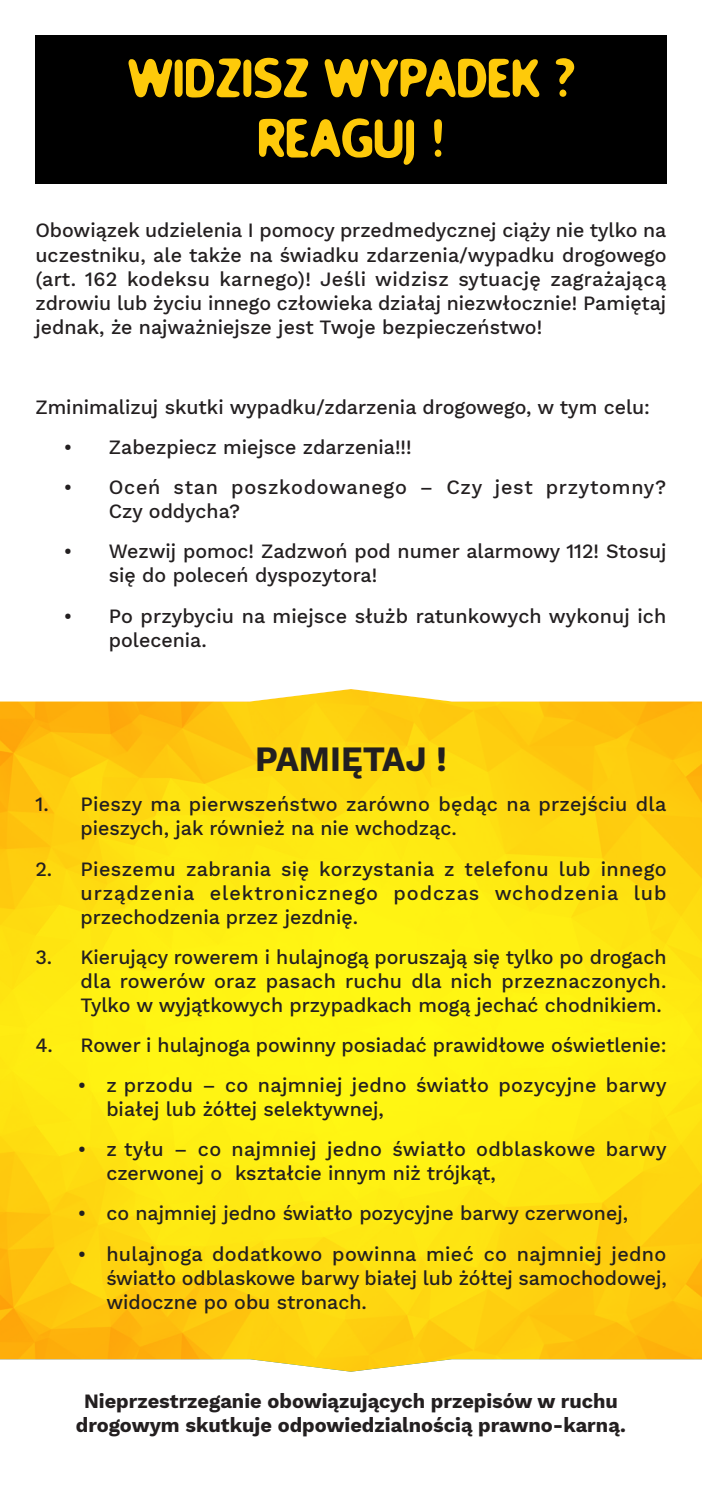
<style>
.page{position:relative;width:702px;height:1489px;background:#fff}
.page>*{position:absolute;margin:0;border:0;box-sizing:border-box;transform-origin:0 0}
.t1{font:50px "Wet Letters EFN";color:#feca0a}
.t2{font:700 35px "Work Sans";color:#231f20}
.t3{font:500 20px/24px "Work Sans";color:#231f20}
.t4{font:700 20px/24px "Work Sans";color:#231f20;text-align:center}
.t5{font:500 20px/24px "Work Sans";letter-spacing:.035em;color:#231f20}
</style>
<div class="page">
<div style="left:35px;top:35px;width:631px;height:149px;background:#000"></div>
<img style="left:0;top:1185px;width:702px;height:186px">
<img style="left:0;top:689px;width:702px;height:495px">
<p class="t1" style="left:127px;top:41px;width:449px">WIDZISZ WYPADEK ?</p>
<p class="t1" style="left:257px;top:101px;width:189px">REAGUJ !</p>
<p class="t3" style="left:35px;top:218px;width:632px;text-align:justify">Obowiązek udzielenia I pomocy przedmedycznej ciąży nie tylko na uczestniku, ale także na świadku zdarzenia/wypadku drogowego (art. 162 kodeksu karnego)! Jeśli widzisz sytuację zagrażającą zdrowiu lub życiu innego człowieka działaj niezwłocznie! Pamiętaj jednak, że najważniejsze jest Twoje bezpieczeństwo!</p>
<p class="t3" style="left:35px;top:394px;width:616px">Zminimalizuj skutki wypadku/zdarzenia drogowego, w tym celu:</p>
<p class="t3" style="left:64px;top:434px;width:349px">• Zabezpiecz miejsce zdarzenia!!!</p>
<p class="t5" style="left:109px;top:474px;width:559px;text-indent:-45px">• Oceń stan poszkodowanego – Czy jest przytomny?<br>Czy oddycha?</p>
<p class="t3" style="left:109px;top:538px;width:559px;text-indent:-45px">• Wezwij pomoc! Zadzwoń pod numer alarmowy 112! Stosuj się do poleceń dyspozytora!</p>
<p class="t3" style="left:109px;top:603px;width:559px;text-indent:-45px">• Po przybyciu na miejsce służb ratunkowych wykonuj ich polecenia.</p>
<p class="t2" style="left:255px;top:732px;width:193px">PAMIĘTAJ !</p>
<p class="t3" style="left:80px;top:791px;width:587px;text-indent:-45px">1. Pieszy ma pierwszeństwo zarówno będąc na przejściu dla pieszych, jak również na nie wchodząc.</p>
<p class="t3" style="left:80px;top:855px;width:587px;text-align:justify;text-indent:-45px">2. Pieszemu zabrania się korzystania z telefonu lub innego urządzenia elektronicznego podczas wchodzenia lub przechodzenia przez jezdnię.</p>
<p class="t3" style="left:80px;top:944px;width:587px;text-align:justify;text-indent:-45px">3. Kierujący rowerem i hulajnogą poruszają się tylko po drogach dla rowerów oraz pasach ruchu dla nich przeznaczonych.<br>Tylko w wyjątkowych przypadkach mogą jechać chodnikiem.</p>
<p class="t3" style="left:35px;top:1032px;width:632px">4. Rower i hulajnoga powinny posiadać prawidłowe oświetlenie:</p>
<p class="t3" style="left:106px;top:1072px;width:561px;text-indent:-28px">• z przodu – co najmniej jedno światło pozycyjne barwy białej lub żółtej selektywnej,</p>
<p class="t3" style="left:106px;top:1136px;width:562px;text-indent:-28px">• z tyłu – co najmniej jedno światło odblaskowe barwy czerwonej o kształcie innym niż trójkąt,</p>
<p class="t3" style="left:78px;top:1200px;width:551px">• co najmniej jedno światło pozycyjne barwy czerwonej,</p>
<p class="t3" style="left:106px;top:1240px;width:562px;text-align:justify;text-indent:-28px">• hulajnoga dodatkowo powinna mieć co najmniej jedno światło odblaskowe barwy białej lub żółtej samochodowej, widoczne po obu stronach.</p>
<p class="t4" style="left:76px;top:1388px;width:551px">Nieprzestrzeganie obowiązujących przepisów w ruchu drogowym skutkuje odpowiedzialnością prawno-karną.</p>
</div>
